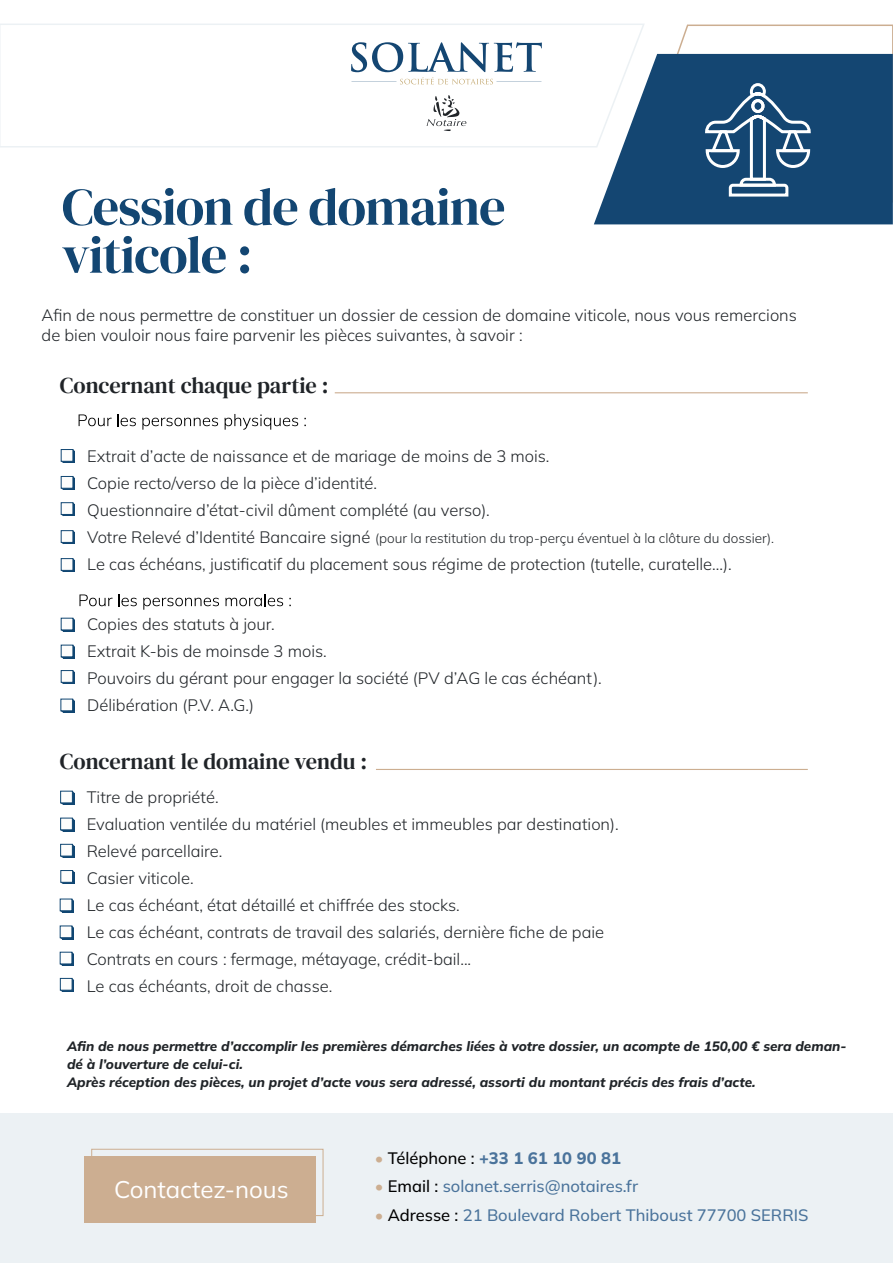
<style>
.page{position:relative;width:893px;height:1263px;background:#fff}
.page>*{position:absolute;margin:0;border:0;box-sizing:border-box;transform-origin:0 0}
.t1{font:52.5px/48px "DM Serif Display";letter-spacing:-.02em;color:#134672}
.t2{font:24px "Mulish";color:#fff}
.t3{font:22.5px "DM Serif Text";color:#202428}
.t4{font:300 16.5px/27px "Mulish";color:#202428}
.t5{font:500 16.5px "Mulish";color:#4a739b}
.t6{font:800 16.5px "Mulish";color:#4a739b}
.t7{font:italic 800 13.5px/18px "Mulish";color:#202428}
.t8{font:300 13.5px "Mulish";color:#202428}
.s1{font-size:16.5px}
.s2{font-weight:400;color:#ccae91}
.s3{font-weight:500;color:#000}
.s4{color:#000}
</style>
<div class="page">
<svg style="left:61px;top:449px;width:14px;height:14px"></svg>
<div style="left:61px;top:449px;width:12px;height:12px;background:#fdfdfc;border:1px solid #104672"></div>
<svg style="left:61px;top:476px;width:14px;height:14px"></svg>
<div style="left:61px;top:476px;width:12px;height:12px;background:#fdfdfc;border:1px solid #104672"></div>
<svg style="left:61px;top:502px;width:14px;height:14px"></svg>
<div style="left:61px;top:502px;width:12px;height:13px;background:#fdfdfc;border:1px solid #104672"></div>
<svg style="left:61px;top:530px;width:14px;height:14px"></svg>
<div style="left:61px;top:530px;width:12px;height:13px;background:#fdfdfc;border:1px solid #104672"></div>
<svg style="left:61px;top:558px;width:14px;height:14px"></svg>
<div style="left:61px;top:558px;width:12px;height:12px;background:#fdfdfc;border:1px solid #104672"></div>
<svg style="left:61px;top:618px;width:14px;height:14px"></svg>
<div style="left:61px;top:618px;width:12px;height:12px;background:#fdfdfc"></div>
<svg style="left:61px;top:645px;width:14px;height:13px"></svg>
<div style="left:61px;top:645px;width:12px;height:12px;background:#fdfdfc"></div>
<svg style="left:61px;top:670px;width:14px;height:14px"></svg>
<div style="left:61px;top:670px;width:12px;height:12px;background:#fdfdfc;border:1px solid #104672"></div>
<svg style="left:61px;top:699px;width:14px;height:13px"></svg>
<div style="left:61px;top:699px;width:12px;height:12px;background:#fdfdfc;border:1px solid #104672"></div>
<svg style="left:60px;top:791px;width:14px;height:14px"></svg>
<div style="left:60px;top:791px;width:13px;height:12px;background:#fdfdfc;border:1px solid #104672"></div>
<svg style="left:60px;top:818px;width:14px;height:13px"></svg>
<div style="left:60px;top:818px;width:13px;height:12px;background:#fdfdfc;border:1px solid #104672"></div>
<svg style="left:60px;top:844px;width:14px;height:14px"></svg>
<div style="left:60px;top:844px;width:13px;height:12px;background:#fdfdfc;border:1px solid #104672"></div>
<svg style="left:61px;top:870px;width:14px;height:14px"></svg>
<div style="left:61px;top:870px;width:12px;height:12px;background:#fdfdfc;border:1px solid #104672"></div>
<svg style="left:60px;top:899px;width:14px;height:13px"></svg>
<div style="left:60px;top:899px;width:12px;height:12px;background:#fdfdfc;border:1px solid #104672"></div>
<svg style="left:60px;top:926px;width:14px;height:13px"></svg>
<div style="left:60px;top:926px;width:12px;height:12px;background:#fdfdfc;border:1px solid #104672"></div>
<svg style="left:60px;top:952px;width:14px;height:14px"></svg>
<div style="left:60px;top:952px;width:12px;height:12px;background:#fdfdfc"></div>
<svg style="left:60px;top:978px;width:14px;height:14px"></svg>
<div style="left:60px;top:978px;width:12px;height:12px;background:#fdfdfc;border:1px solid #104672"></div>
<hr style="left:335px;top:392px;width:473px;height:1px;background:#ccae91">
<hr style="left:376px;top:769px;width:432px;height:1px;background:#ccae91">
<svg style="left:79px;top:414px;width:57px;height:12px"></svg>
<svg style="left:142px;top:418px;width:76px;height:12px"></svg>
<svg style="left:224px;top:414px;width:74px;height:16px"></svg>
<svg style="left:79px;top:594px;width:58px;height:12px"></svg>
<svg style="left:143px;top:598px;width:76px;height:12px"></svg>
<svg style="left:225px;top:594px;width:58px;height:12px"></svg>
<svg style="left:0;top:24px;width:624px;height:123px"></svg>
<div style="left:0;top:1113px;width:893px;height:149px;background:#ecf1f4"></div>
<div style="left:91px;top:1149px;width:232px;height:67px;border:1px solid #ccae91"></div>
<div style="left:85px;top:1156px;width:231px;height:67px;background:#ccae91"></div>
<svg style="left:624px;top:24px;width:269px;height:30px"></svg>
<svg style="left:594px;top:54px;width:299px;height:170px;fill:#144672"></svg>
<svg style="left:701px;top:82px;width:175px;height:116px"></svg>
<svg style="left:351px;top:42px;width:191px;height:42px"></svg>
<svg style="left:427px;top:95px;width:39px;height:36px"></svg>
<h1 class="t1" style="left:62px;top:184px;width:445px">Cession de domaine viticole :</h1>
<p class="t4" style="left:42px;top:305px;width:757px;line-height:19.8px">Afin de nous permettre de constituer un dossier de cession de domaine viticole, nous vous remercions de bien vouloir nous faire parvenir les pièces suivantes, à savoir :</p>
<h3 class="t3" style="left:60px;top:372px;width:270px">Concernant chaque partie :</h3>
<p class="t4" style="left:87px;top:442px;width:464px">Extrait d’acte de naissance et de mariage de moins de 3 mois.<br>Copie recto/verso de la pièce d’identité.<br>Questionnaire d’état-civil dûment complété (au verso).</p>
<p class="t8" style="left:87px;top:529px;width:688px"><span class="s1">Votre Relevé d’Identité Bancaire signé</span> (pour la restitution du trop-perçu éventuel à la clôture du dossier).</p>
<p class="t4" style="left:87px;top:550px;width:646px">Le cas échéans, justificatif du placement sous régime de protection (tutelle, curatelle...).</p>
<p class="t4" style="left:87px;top:610px;width:516px">Copies des statuts à jour.<br>Extrait K-bis de moinsde 3 mois.<br>Pouvoirs du gérant pour engager la société (PV d’AG le cas échéant).<br>Délibération (P.V. A.G.)</p>
<h3 class="t3" style="left:60px;top:748px;width:309px">Concernant le domaine vendu :</h3>
<p class="t4" style="left:87px;top:783px;width:533px">Titre de propriété.<br>Evaluation ventilée du matériel (meubles et immeubles par destination).<br>Relevé parcellaire.<br>Casier viticole.<br>Le cas échéant, état détaillé et chiffrée des stocks.<br>Le cas échéant, contrats de travail des salariés, dernière fiche de paie Contrats en cours : fermage, métayage, crédit-bail...<br>Le cas échéants, droit de chasse.</p>
<p class="t7" style="left:67px;top:1036px;width:781px">Afin de nous permettre d’accomplir les premières démarches liées à votre dossier, un acompte de 150,00 € sera deman&shy;dé à l’ouverture de celui-ci.<br>Après réception des pièces, un projet d’acte vous sera adressé, assorti du montant précis des frais d’acte.</p>
<h2 class="t2" style="left:114px;top:1173px;width:176px">Contactez-nous</h2>
<p class="t6" style="left:375px;top:1146px;width:248px"><span class="s2">•</span> <span class="s3">Téléphone :</span> +33 1 61 10 90 81</p>
<p class="t5" style="left:375px;top:1175px;width:265px"><span class="s2">•</span> <span class="s4">Email :</span> solanet.serris@notaires.fr</p>
<p class="t5" style="left:375px;top:1203px;width:435px"><span class="s2">•</span> <span class="s4">Adresse :</span> 21 Boulevard Robert Thiboust 77700 SERRIS</p>
</div>
